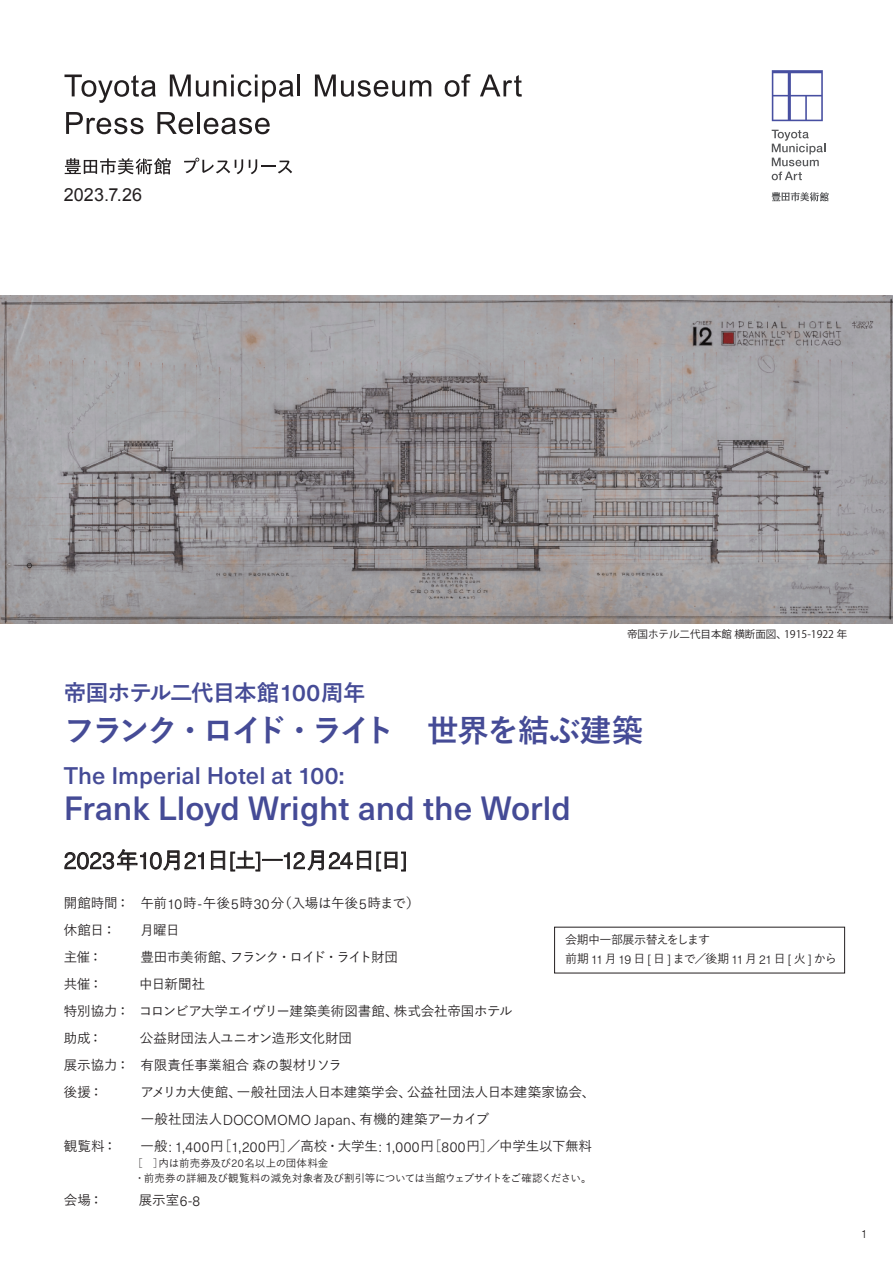
<style>
.page{position:relative;width:893px;height:1263px;background:#fff}
.page>*{position:absolute;margin:0;border:0;box-sizing:border-box;transform-origin:0 0}
.t1{font:500 33.15px "Neue Haas Unica W1 G";color:#454b96}
.t2{font:700 31.5px "Yu Go";letter-spacing:-.09em;color:#454b96}
.t3{font:300 23.7px "Neue Haas Unica W1 G";letter-spacing:-.035em;color:#231f20}
.t4{font:500 23.7px "Neue Haas Unica W1 G";letter-spacing:.005em;color:#454b96}
.t5{font:700 22.5px "Yu Go";letter-spacing:-.04em;color:#454b96}
.t6{font:18px "Arial";letter-spacing:.005em;color:#231f20}
.t7{font:500 13.5px/27px "Yu Go";letter-spacing:-.01em;color:#231f20}
.t8{font:500 12px/19.5px "Yu Go";letter-spacing:-.055em;color:#231f20}
.t9{font:300 11.85px "Neue Haas Unica W1 G";color:#231f20}
.t10{font:500 10.5px/15px "Yu Go";letter-spacing:-.02em;color:#231f20}
.t11{font:10.5px "Koz Go Pr 6 N";color:#231f20}
.s1{font-family:"Neue Haas Unica W1 G";font-weight:500;font-size:23.7px}
.s2{font-family:"Yu Go";font-weight:500;font-size:22.5px}
.s3{font-size:21.3px}
.s4{font-family:"Yu Go";font-weight:500;font-size:20.25px}
.s5{font-family:"Neue Haas Unica W1 G";font-weight:300;font-size:14.1px}
.s6{font-family:"Neue Haas Unica W1 G";font-weight:300;font-size:12.6px}
.s7{font-family:"Koz Go Pro";font-weight:300}
.s8{font-family:"Neue Haas Unica W1 G";font-weight:300;font-size:10.95px}
</style>
<div class="page">
<img style="left:0;top:296px;width:893px;height:328px">
<svg style="left:65px;top:158px;width:106px;height:16px"></svg>
<svg style="left:184px;top:158px;width:59px;height:16px"></svg>
<svg style="left:249px;top:159px;width:43px;height:15px"></svg>
<svg style="left:772px;top:130px;width:53px;height:36px"></svg>
<svg style="left:772px;top:172px;width:30px;height:8px"></svg>
<svg style="left:772px;top:70px;width:51px;height:51px"></svg>
<svg style="left:772px;top:192px;width:57px;height:9px"></svg>
<svg style="left:64px;top:849px;width:140px;height:22px"></svg>
<svg style="left:211px;top:850px;width:50px;height:22px"></svg>
<div style="left:262px;top:859px;width:21px;height:2px;border:1px solid #231f20"></div>
<svg style="left:284px;top:850px;width:122px;height:22px"></svg>
<svg style="left:64px;top:75px;width:92px;height:28px"></svg>
<svg style="left:170px;top:75px;width:124px;height:27px"></svg>
<hr style="left:297px;top:75px;width:3px;height:21px;background:#231f20">
<svg style="left:315px;top:75px;width:116px;height:22px"></svg>
<svg style="left:445px;top:74px;width:26px;height:23px"></svg>
<svg style="left:480px;top:75px;width:42px;height:22px"></svg>
<svg style="left:66px;top:112px;width:78px;height:22px"></svg>
<svg style="left:157px;top:112px;width:36px;height:22px"></svg>
<hr style="left:197px;top:112px;width:3px;height:22px;background:#231f20">
<svg style="left:204px;top:118px;width:66px;height:16px"></svg>
<h3 class="t6" style="left:64px;top:183px;width:80px">2023.7.26</h3>
<p class="t11" style="left:627px;top:628px;width:222px">帝国ホテル二代目本館 横断面図、1915-1922 年</p>
<h3 class="t5" style="left:64px;top:680px;width:303px">帝国ホテル二代目本館<span class="s1">100</span>周年</h3>
<h2 class="t2" style="left:64px;top:712px;width:581px">フランク・ロイド・ライト　世界を結ぶ建築</h2>
<h3 class="t4" style="left:64px;top:757px;width:282px">The Imperial Hotel at 100:</h3>
<h1 class="t1" style="left:64px;top:783px;width:509px">Frank Lloyd Wright and the World</h1>
<h3 class="t3" style="left:64px;top:843px;width:345px">2023<span class="s2">年</span>10<span class="s2">月</span>21<span class="s2">日</span><span class="s3">[</span><span class="s4">土</span><span class="s3">]</span><span class="s2">―</span>12<span class="s2">月</span>24<span class="s2">日</span><span class="s3">[</span><span class="s4">日</span><span class="s3">]</span></h3>
<p class="t7" style="left:64px;top:888px;width:357px">開館時間： 午前<span class="s5">10</span>時<span class="s5">-</span>午後<span class="s5">5</span>時<span class="s5">30</span>分（入場は午後<span class="s5">5</span>時まで）休館日：</p>
<p class="t7" style="left:140px;top:915px;width:41px">月曜日</p>
<p class="t8" style="left:565px;top:928px;width:273px">会期中一部展示替えをします<br>前期<span class="s6">11</span>月<span class="s6">19</span>日<span class="s6">[</span>日<span class="s6">]</span>まで／後期<span class="s6">11</span>月<span class="s6">21</span>日<span class="s6">[</span> 火<span class="s6">]</span>から</p>
<p class="t7" style="left:64px;top:942px;width:40px">主催：</p>
<p class="t7" style="left:64px;top:942px;width:450px;text-indent:77px">豊田市美術館、フランク・ロイド・ライト財団<br>共催：　　 中日新聞社<br>特別協力： コロンビア大学エイヴリー建築美術図書館、株式会社帝国ホテル助成：</p>
<p class="t7" style="left:64px;top:1023px;width:290px;text-indent:76px">公益財団法人ユニオン造形文化財団展示協力： 有限責任事業組合森の製材リソラ後援：</p>
<p class="t7" style="left:141px;top:1077px;width:456px">アメリカ大使館、一般社団法人日本建築学会、公益社団法人日本建築家協会、一般社団法人<span class="s5">DOCOMOMO Japan</span>、有機的建築アーカイブ</p>
<p class="t7" style="left:64px;top:1131px;width:54px">観覧料：</p>
<p class="t7" style="left:140px;top:1131px;width:453px">一般<span class="s5">: 1,400</span>円<span class="s7">［</span><span class="s5">1,200</span>円<span class="s7">］</span>／高校・大学生<span class="s5">: 1,000</span>円<span class="s7">［</span><span class="s5">800</span>円<span class="s7">］</span>／中学生以下無料</p>
<p class="t10" style="left:132px;top:1154px;width:461px"><span class="s7">［ ］</span>内は前売券及び<span class="s8">20</span>名以上の団体料金<br>・前売券の詳細及び観覧料の減免対象者及び割引等については当館ウェブサイトをご確認ください。</p>
<p class="t7" style="left:64px;top:1185px;width:138px">会場：　　 展示室<span class="s5">6-8</span></p>
<p class="t9" style="left:861px;top:1225px;width:8px">1</p>
</div>
